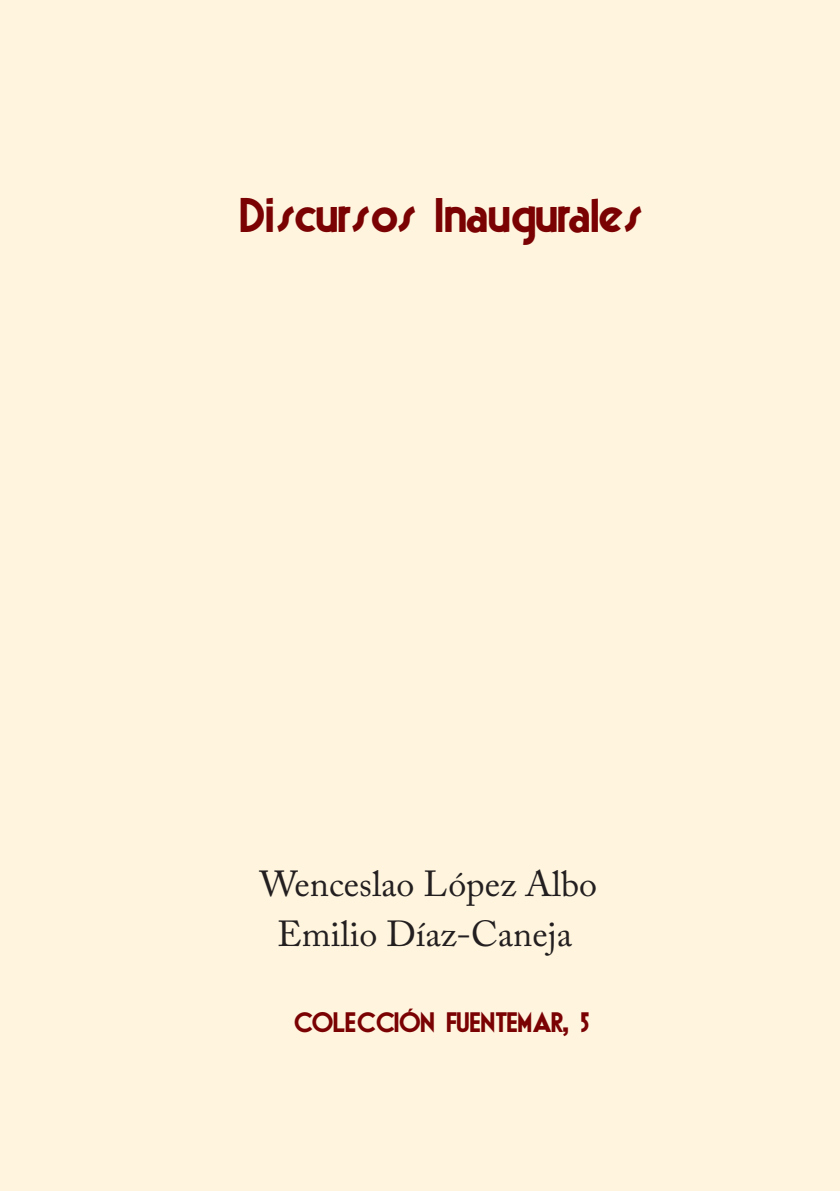
<style>
.page{position:relative;width:840px;height:1191px;background:#fff}
.page>*{position:absolute;margin:0;border:0;box-sizing:border-box;transform-origin:0 0}
.t1{font:38px "Luxx";color:#7a0203}
.t2{font:36px/50px "Adobe Caslon Pro";color:#231f20;text-align:center}
.t3{font:22px "Luxx";color:#7a0203}
</style>
<div class="page">
<div style="left:0;top:0;width:839px;height:1191px;background:#fff5de"></div>
<p class="t1" style="left:241px;top:190px;width:403px">Discursos Inaugurales</p>
<p class="t2" style="left:259px;top:858px;width:339px">Wenceslao López Albo<br>Emilio Díaz-Caneja</p>
<p class="t3" style="left:293px;top:1008px;width:298px">COLECCIÓN FUENTEMAR, 5</p>
</div>
